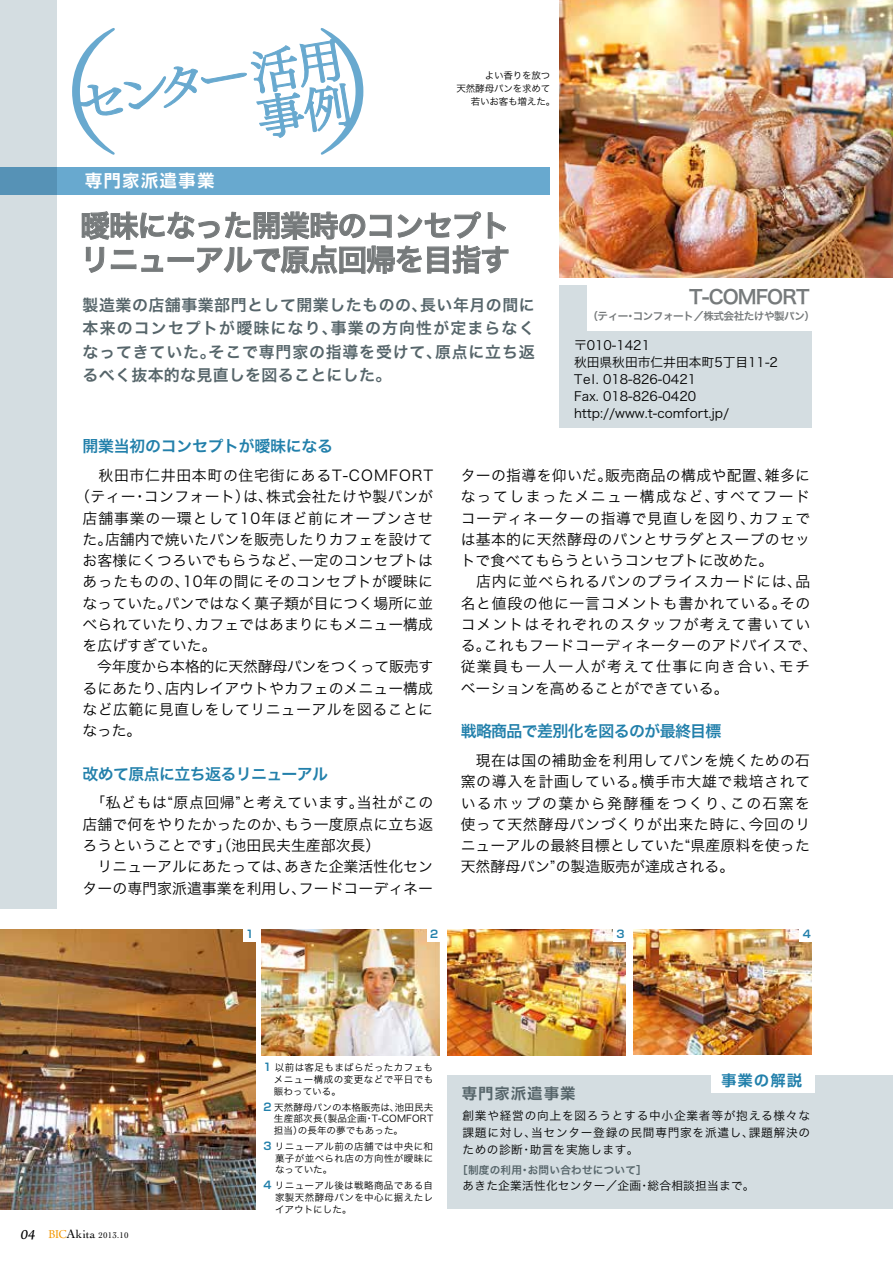
<style>
.page{position:relative;width:893px;height:1263px;background:#fff}
.page>*{position:absolute;margin:0;border:0;box-sizing:border-box;transform-origin:0 0}
.t1{font:139.5px "Tsuku A Old Min CID L";color:#68a9cf}
.t2{font:47.85px/46.5px "Tsuku Min CID RB";color:#68a9cf;text-align:right;scale:1.2 1}
.t3{font:29.7px/34px "Hira Kaku Pro N W6";letter-spacing:-.04em;color:#767a7b}
.t4{font:19.2px "Hira Kaku Pro N W6";letter-spacing:-.05em;color:#767a7b}
.t5{font:700 16.95px "Shin Go De";letter-spacing:.1em;color:#fff}
.t6{font:15.9px/23.4px "Hira Kaku Pro N W6";letter-spacing:.05em;color:#56656a;text-align:justify}
.t7{font:15.9px "Hira Kaku Pro N W6";letter-spacing:-.04em;color:#2280ab}
.t8{font:15.9px "Hira Kaku Pro N W6";letter-spacing:-.02em;color:#2280ab}
.t9{font:14.85px/21.3px "Hira Kaku Pro N W3";letter-spacing:.045em;color:#000}
.t10{font:14.85px/21.3px "Hira Kaku Pro N W3";color:#000}
.t11{font:14.85px/21.3px "Hira Kaku Pro N W3";letter-spacing:.02em;color:#000;text-align:justify}
.t12{font:14.85px "Hira Kaku Pro N W3";letter-spacing:-.02em;color:#000}
.t13{font:14.85px "Hira Kaku Pro N W3";letter-spacing:.055em;color:#000}
.t14{font:700 14.85px "Shin Go De";letter-spacing:.1em;color:#56656a}
.t15{font:700 14.85px "Shin Go De";letter-spacing:.1em;color:#2280ab}
.t16{font:12.75px/17px "Hira Kaku Pro N W3";color:#000}
.t17{font:11.7px/17px "Hira Kaku Pro N W3";letter-spacing:.04em;color:#000;text-align:justify}
.t18{font:11.7px "Hira Kaku Pro N W3";letter-spacing:.02em;color:#000}
.t19{font:10.65px "Hira Kaku Pro N W6";letter-spacing:-.05em;color:#767a7b}
.t20{font:10.65px "Hira Kaku Pro N W6";letter-spacing:.02em;color:#56656a}
.t21{font:700 10.65px "Shin Go De";color:#2280ab}
.t22{font:9.6px/11.7px "Hira Kaku Pro N W3";letter-spacing:.035em;color:#000;text-align:justify}
.t23{font:9.6px "Hira Kaku Pro N W3";letter-spacing:-.02em;color:#000}
.t24{font:8.55px "Cochin";letter-spacing:.02em;color:#000;scale:1.05 1}
.s1{font-family:"Arno Pro Italic Caption";font-size:14.85px}
.s2{font-family:"Arno Pro Subhead";font-size:12.75px;color:#f39700}
.s3{font-size:12.75px}
.s4{font-size:11.55px}
.s5{font-family:"Shin Go De";font-weight:700;font-size:10.65px;color:#2280ab}
</style>
<div class="page">
<img style="left:633px;top:929px;width:179px;height:126px">
<img style="left:0;top:929px;width:255px;height:280px">
<div style="left:0;top:167px;width:549px;height:27px;background:#68a9cf"></div>
<div style="left:559px;top:285px;width:253px;height:143px;background:#d4dde1"></div>
<div style="left:447px;top:1075px;width:446px;height:134px;background:#d4dde1"></div>
<div style="left:0;top:0;width:57px;height:909px;background:#d4dde1"></div>
<img style="left:447px;top:929px;width:179px;height:126px">
<img style="left:261px;top:929px;width:178px;height:126px">
<img style="left:559px;top:0;width:334px;height:277px">
<div style="left:587px;top:278px;width:227px;height:53px;background:#fff"></div>
<svg style="left:892px;top:167px;width:1px;height:27px"></svg>
<div style="left:711px;top:1069px;width:103px;height:24px;background:#fff"></div>
<div style="left:243px;top:929px;width:12px;height:13px;background:#fff"></div>
<div style="left:427px;top:929px;width:13px;height:13px;background:#fff"></div>
<div style="left:613px;top:929px;width:13px;height:13px;background:#fff"></div>
<div style="left:799px;top:929px;width:13px;height:13px;background:#fff"></div>
<svg style="left:82px;top:194px;width:426px;height:80px"></svg>
<svg style="left:77px;top:38px;width:274px;height:100px"></svg>
<h1 class="t1" style="left:-18px;top:5px;width:141px">（</h1>
<h1 class="t1" style="left:314px;top:5px;width:141px">）</h1>
<h2 class="t2" style="left:69px;top:82px;width:230px;rotate:-10deg">センター活用事例</h2>
<p class="t5" style="left:85px;top:170px;width:131px">専門家派遣事業</p>
<p class="t23" style="left:485px;top:67px;width:67px">よい香りを放つ</p>
<p class="t23" style="left:457px;top:80px;width:95px">天然酵母パンを求めて</p>
<p class="t23" style="left:471px;top:93px;width:86px">若いお客も増えた。</p>
<h3 class="t3" style="left:80px;top:207px;width:431px">曖昧になった開業時のコンセプトリニューアルで原点回帰を目指す</h3>
<p class="t6" style="left:83px;top:293px;width:454px">製造業の店舗事業部門として開業したものの、長い年月の間に本来のコンセプトが曖昧になり、事業の方向性が定まらなくなってきていた。そこで専門家の指導を受けて、原点に立ち返るべく抜本的な見直しを図ることにした。</p>
<p class="t4" style="left:689px;top:279px;width:122px">T-COMFORT</p>
<p class="t19" style="left:588px;top:306px;width:229px">（ティー・コンフォート／株式会社たけや製パン）</p>
<p class="t16" style="left:574px;top:336px;width:205px">〒010-1421<br>秋田県秋田市仁井田本町5丁目11-2<br>Tel. 018-826-0421<br>Fax. 018-826-0420 http://www.t-comfort.jp/</p>
<p class="t8" style="left:83px;top:432px;width:252px">開業当初のコンセプトが曖昧になる</p>
<p class="t9" style="left:99px;top:464px;width:336px">秋田市仁井田本町の住宅街にあるT-COMFORT</p>
<p class="t11" style="left:75px;top:485px;width:359px">（ティー・コンフォート）は、株式会社たけや製パンが</p>
<p class="t13" style="left:83px;top:505px;width:352px">店舗事業の一環として10年ほど前にオープンさせ</p>
<p class="t10" style="left:83px;top:527px;width:352px">た。店舗内で焼いたパンを販売したりカフェを設けて</p>
<p class="t10" style="left:83px;top:549px;width:352px">お客様にくつろいでもらうなど、一定のコンセプトは</p>
<p class="t11" style="left:83px;top:570px;width:352px">あったものの、10年の間にそのコンセプトが曖昧に</p>
<p class="t10" style="left:83px;top:591px;width:352px">なっていた。パンではなく菓子類が目につく場所に並</p>
<p class="t10" style="left:83px;top:613px;width:352px">べられていたり、カフェではあまりにもメニュー構成</p>
<p class="t10" style="left:83px;top:634px;width:135px">を広げすぎていた。</p>
<p class="t12" style="left:83px;top:654px;width:352px">　今年度から本格的に天然酵母パンをつくって販売す</p>
<p class="t10" style="left:83px;top:676px;width:352px">るにあたり、店内レイアウトやカフェのメニュー構成</p>
<p class="t11" style="left:83px;top:698px;width:352px">など広範に見直しをしてリニューアルを図ることに</p>
<p class="t11" style="left:83px;top:719px;width:60px">なった。</p>
<p class="t7" style="left:83px;top:759px;width:247px">改めて原点に立ち返るリニューアル</p>
<p class="t10" style="left:83px;top:791px;width:352px">　「私どもは“原点回帰”と考えています。当社がこの店舗で何をやりたかったのか、もう一度原点に立ち返ろうということです」（池田民夫生産部次長）<br>　リニューアルにあたっては、あきた企業活性化センターの専門家派遣事業を利用し、フードコーディネー</p>
<p class="t9" style="left:461px;top:464px;width:358px">ターの指導を仰いだ。販売商品の構成や配置、雑多になってしまったメニュー構成など、すべてフードコーディネーターの指導で見直しを図り、カフェでは基本的に天然酵母のパンとサラダとスープのセットで食べてもらうというコンセプトに改めた。<br>　店内に並べられるパンのプライスカードには、品名と値段の他に一言コメントも書かれている。そのコメントはそれぞれのスタッフが考えて書いている。これもフードコーディネーターのアドバイスで、従業員も一人一人が考えて仕事に向き合い、モチベーションを高めることができている。</p>
<p class="t7" style="left:461px;top:717px;width:262px">戦略商品で差別化を図るのが最終目標</p>
<p class="t11" style="left:461px;top:749px;width:351px">　現在は国の補助金を利用してパンを焼くための石窯の導入を計画している。横手市大雄で栽培されているホップの葉から発酵種をつくり、この石窯を使って天然酵母パンづくりが出来た時に、今回のリニューアルの最終目標としていた“県産原料を使った天然酵母パン”の製造販売が達成される。</p>
<p class="t21" style="left:246px;top:927px;width:10px">1</p>
<p class="t21" style="left:430px;top:927px;width:10px">2</p>
<p class="t21" style="left:616px;top:927px;width:10px">3</p>
<p class="t21" style="left:803px;top:927px;width:10px">4</p>
<p class="t24" style="left:20px;top:1231px;width:105px"><span class="s1">04</span> <span class="s2">BIC</span><span class="s3">A</span><span class="s4">kita</span> 2013.10</p>
<p class="t22" style="left:274px;top:1061px;width:161px;text-indent:-11px"><span class="s5">1</span> 以前は客足もまばらだったカフェもメニュー構成の変更などで平日でも賑わっている。</p>
<p class="t22" style="left:274px;top:1100px;width:161px;text-indent:-11px"><span class="s5">2</span> 天然酵母パンの本格販売は、池田民夫生産部次長（製品企画・T-COMFORT担当）の長年の夢でもあった。</p>
<p class="t22" style="left:275px;top:1140px;width:160px;text-indent:-12px"><span class="s5">3</span> リニューアル前の店舗では中央に和菓子が並べられ店の方向性が曖昧になっていた。</p>
<p class="t22" style="left:275px;top:1179px;width:160px;text-indent:-12px"><span class="s5">4</span> リニューアル後は戦略商品である自家製天然酵母パンを中心に据えたレイアウトにした。</p>
<p class="t14" style="left:462px;top:1084px;width:115px">専門家派遣事業</p>
<p class="t15" style="left:722px;top:1071px;width:82px">事業の解説</p>
<p class="t17" style="left:463px;top:1106px;width:349px">創業や経営の向上を図ろうとする中小企業者等が抱える様々な課題に対し、当センター登録の民間専門家を派遣し、課題解決のための診断・助言を実施します。</p>
<p class="t20" style="left:457px;top:1160px;width:191px">［制度の利用・お問い合わせについて］</p>
<p class="t18" style="left:463px;top:1175px;width:294px">あきた企業活性化センター／企画・総合相談担当まで。</p>
</div>
